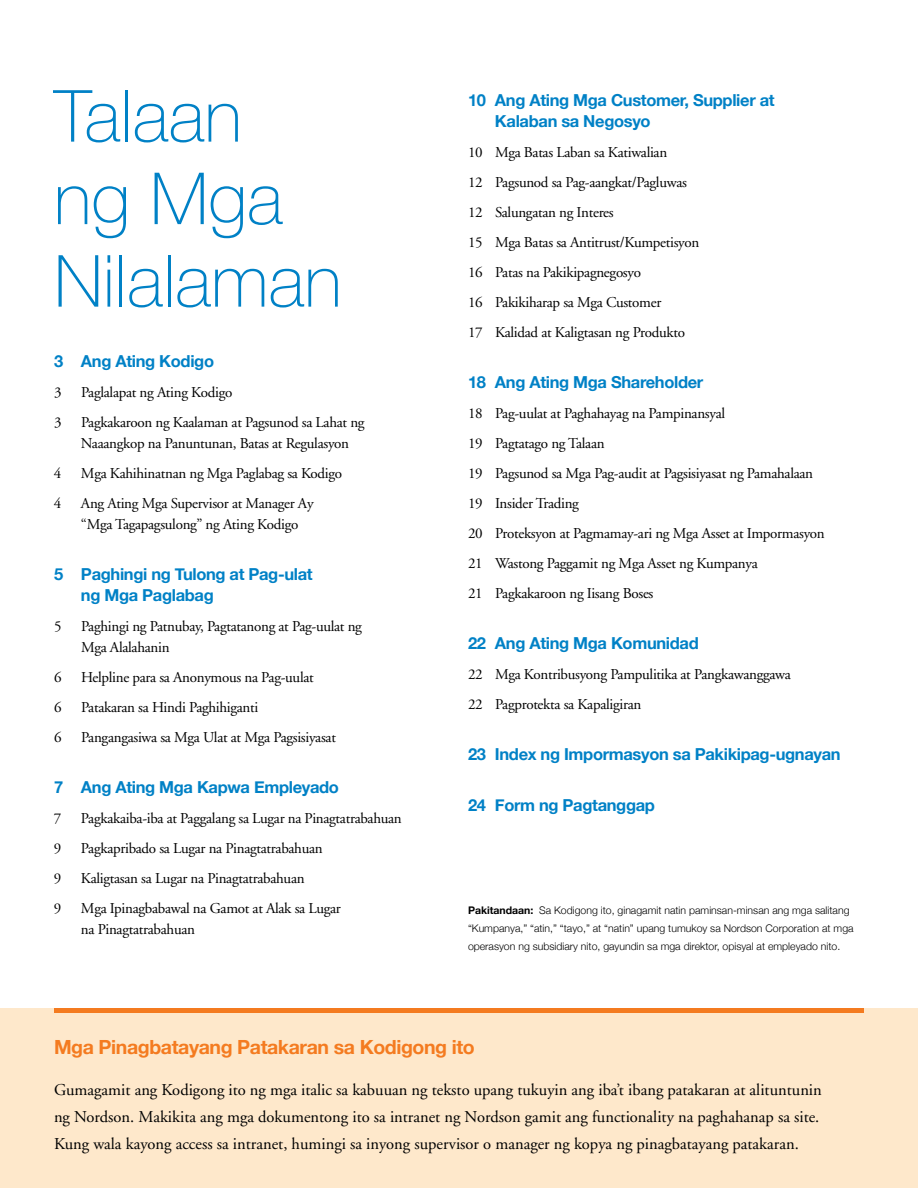
<style>
.page{position:relative;width:918px;height:1188px;background:#fff}
.page>*{position:absolute;margin:0;border:0;box-sizing:border-box;transform-origin:0 0}
.t1{font:100 72px/82.5px "Helvetica Neue";color:#0081c6}
.t2{font:700 19.5px "Helvetica Neue";letter-spacing:-.02em;color:#f47b20}
.t3{font:16.5px/27px "Adobe Garamond";color:#000}
.t4{font:700 16.5px/21px "Helvetica Neue";letter-spacing:-.02em;color:#0081c6}
.t5{font:15px/30px "Adobe Garamond";letter-spacing:-.02em;color:#000}
.t6{font:300 10.5px/18px "Helvetica Neue";color:#000}
.s1{font-weight:700}
</style>
<div class="page">
<div style="left:0;top:1008px;width:918px;height:180px;background:#fee8cb"></div>
<hr style="left:54px;top:1008px;width:810px;height:4px;background:#f47b20">
<h1 class="t1" style="left:54px;top:72px;width:289px">Talaan<br>ng Mga<br>Nilalaman</h1>
<p class="t4" style="left:54px;top:351px;width:162px">3 Ang Ating Kodigo</p>
<p class="t5" style="left:54px;top:377px;width:9px">3</p>
<p class="t5" style="left:81px;top:377px;width:153px">Paglalapat ng Ating Kodigo</p>
<p class="t5" style="left:54px;top:407px;width:9px">3</p>
<p class="t5" style="left:81px;top:412px;width:285px;line-height:21px">Pagkakaroon ng Kaalaman at Pagsunod sa Lahat ng<br>Naaangkop na Panuntunan, Batas at Regulasyon</p>
<p class="t5" style="left:54px;top:458px;width:9px">4</p>
<p class="t5" style="left:81px;top:458px;width:263px">Mga Kahihinatnan ng Mga Paglabag sa Kodigo</p>
<p class="t5" style="left:54px;top:488px;width:9px">4</p>
<p class="t5" style="left:81px;top:493px;width:234px;line-height:21px">Ang Ating Mga Supervisor at Manager Ay “Mga Tagapagsulong” ng Ating Kodigo</p>
<p class="t4" style="left:81px;top:564px;width:233px;text-indent:-27px">5 Paghingi ng Tulong at Pag-ulat ng Mga Paglabag</p>
<p class="t5" style="left:54px;top:611px;width:9px">5</p>
<p class="t5" style="left:81px;top:616px;width:282px;line-height:21px">Paghingi ng Patnubay, Pagtatanong at Pag-uulat ng<br>Mga Alalahanin</p>
<p class="t5" style="left:54px;top:662px;width:9px">6</p>
<p class="t5" style="left:81px;top:662px;width:234px">Helpline para sa Anonymous na Pag-uulat</p>
<p class="t5" style="left:54px;top:692px;width:9px">6</p>
<p class="t5" style="left:81px;top:692px;width:179px">Patakaran sa Hindi Paghihiganti</p>
<p class="t5" style="left:54px;top:722px;width:9px">6</p>
<p class="t5" style="left:81px;top:722px;width:256px">Pangangasiwa sa Mga Ulat at Mga Pagsisiyasat</p>
<p class="t4" style="left:54px;top:777px;width:287px">7 Ang Ating Mga Kapwa Empleyado</p>
<p class="t5" style="left:54px;top:803px;width:9px">7</p>
<p class="t5" style="left:81px;top:803px;width:322px">Pagkakaiba-iba at Paggalang sa Lugar na Pinagtatrabahuan</p>
<p class="t5" style="left:54px;top:833px;width:9px">9</p>
<p class="t5" style="left:81px;top:833px;width:243px">Pagkapribado sa Lugar na Pinagtatrabahuan</p>
<p class="t5" style="left:54px;top:863px;width:9px">9</p>
<p class="t5" style="left:81px;top:863px;width:225px">Kaligtasan sa Lugar na Pinagtatrabahuan</p>
<p class="t5" style="left:54px;top:893px;width:9px">9</p>
<p class="t5" style="left:81px;top:898px;width:261px;line-height:21px">Mga Ipinagbabawal na Gamot at Alak sa Lugar na Pinagtatrabahuan</p>
<p class="t4" style="left:495px;top:90px;width:281px;text-indent:-27px">10 Ang Ating Mga Customer, Supplier at<br>Kalaban sa Negosyo</p>
<p class="t5" style="left:468px;top:138px;width:233px">10 Mga Batas Laban sa Katiwalian<br>12 Pagsunod sa Pag-aangkat/Pagluwas<br>12 Salungatan ng Interes<br>15 Mga Batas sa Antitrust/Kumpetisyon<br>16 Patas na Pakikipagnegosyo<br>16 Pakikiharap sa Mga Customer<br>17 Kalidad at Kaligtasan ng Produkto</p>
<p class="t4" style="left:468px;top:372px;width:237px">18 Ang Ating Mga Shareholder</p>
<p class="t5" style="left:468px;top:399px;width:358px">18 Pag-uulat at Paghahayag na Pampinansyal<br>19 Pagtatago ng Talaan<br>19 Pagsunod sa Mga Pag-audit at Pagsisiyasat ng Pamahalaan 19 Insider Trading<br>20 Proteksyon at Pagmamay-ari ng Mga Asset at Impormasyon 21 Wastong Paggamit ng Mga Asset ng Kumpanya<br>21 Pagkakaroon ng Iisang Boses</p>
<p class="t4" style="left:468px;top:633px;width:232px">22 Ang Ating Mga Komunidad</p>
<p class="t5" style="left:468px;top:660px;width:324px">22 Mga Kontribusyong Pampulitika at Pangkawanggawa<br>22 Pagprotekta sa Kapaligiran</p>
<p class="t4" style="left:468px;top:744px;width:374px">23 Index ng Impormasyon sa Pakikipag-ugnayan</p>
<p class="t4" style="left:468px;top:795px;width:188px">24 Form ng Pagtanggap</p>
<p class="t6" style="left:468px;top:901px;width:387px"><span class="s1">Pakitandaan:</span> Sa Kodigong ito, ginagamit natin paminsan-minsan ang mga salitang “Kumpanya,” “atin,” “tayo,” at “natin” upang tumukoy sa Nordson Corporation at mga operasyon ng subsidiary nito, gayundin sa mga direktor, opisyal at empleyado nito.</p>
<h2 class="t2" style="left:54px;top:1032px;width:422px">Mga Pinagbatayang Patakaran sa Kodigong ito</h2>
<p class="t3" style="left:54px;top:1076px;width:769px">Gumagamit ang Kodigong ito ng mga italic sa kabuuan ng teksto upang tukuyin ang iba’t ibang patakaran at alituntunin ng Nordson. Makikita ang mga dokumentong ito sa intranet ng Nordson gamit ang functionality na paghahanap sa site.<br>Kung wala kayong access sa intranet, humingi sa inyong supervisor o manager ng kopya ng pinagbatayang patakaran.</p>
</div>
